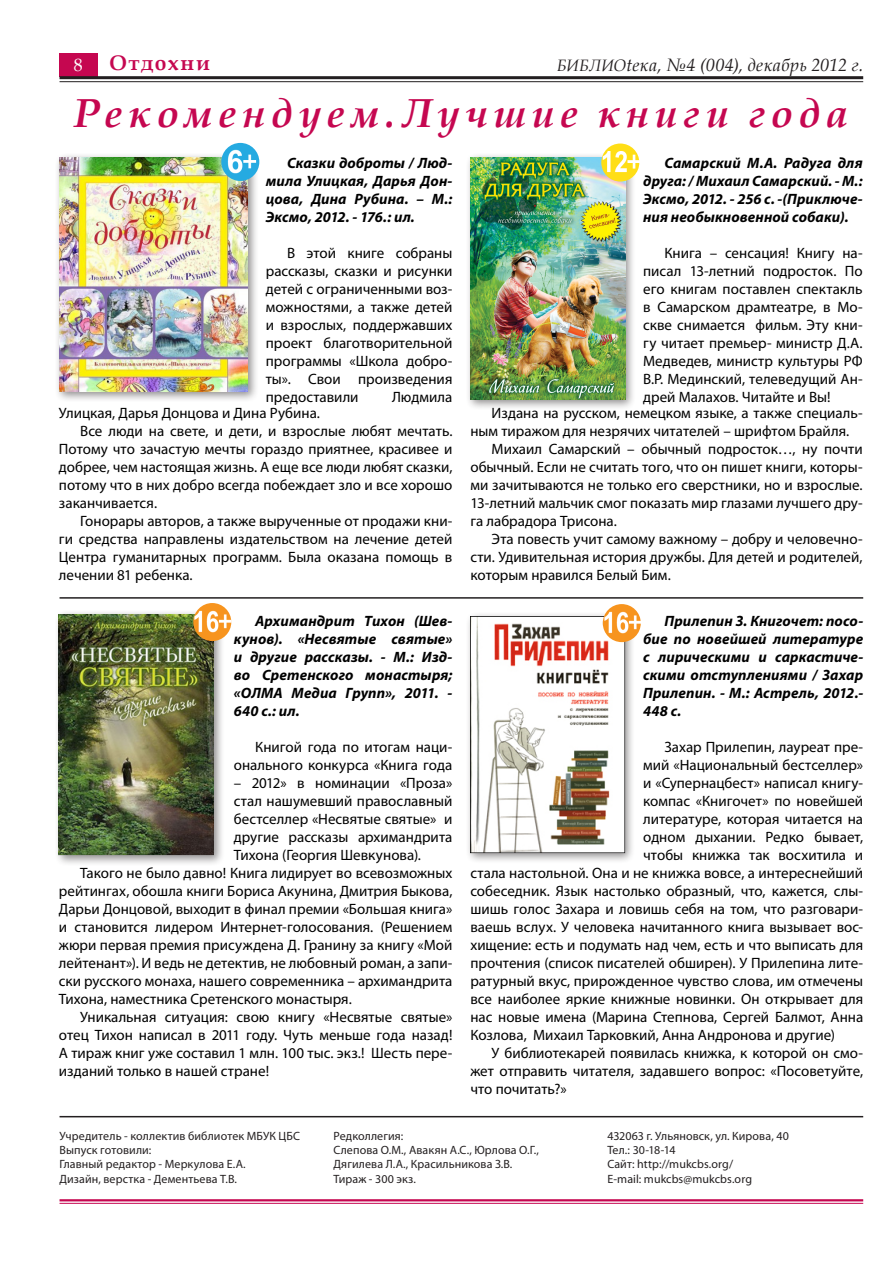
<style>
.page{position:relative;width:893px;height:1263px;background:#fff}
.page>*{position:absolute;margin:0;border:0;box-sizing:border-box;transform-origin:0 0}
.Заголовок{font:italic 700 40.5px "Book Antiqua";letter-spacing:.135em;color:#c50750}
.Заголовок-2{font:700 21px "Book Antiqua";letter-spacing:.08em;color:#c50750}
.t1{font:italic 18px "Book Antiqua";letter-spacing:.02em;color:#231f20}
.t2{font:18px "Book Antiqua";color:#fff}
.Заголовок-3{font:15px/18px "Myriad Pro";color:#000;text-align:justify}
.Заголовок-4{font:italic 700 15px/18px "Myriad Pro";letter-spacing:.005em;color:#000;text-align:justify}
.t3{font:12px "Myriad Pro";letter-spacing:.01em;color:#231f20}
.s1{font-size:16.5px}
</style>
<div class="page">
<div style="left:60px;top:53px;width:38px;height:23px;background:#c50750"></div>
<hr style="left:60px;top:76px;width:803px;height:3px;background:#231f20">
<hr style="left:60px;top:81px;width:803px;height:1px;background:#231f20">
<hr style="left:60px;top:1199px;width:803px;height:2px;background:#c50750">
<hr style="left:60px;top:1203px;width:803px;height:1px;background:#c50750">
<hr style="left:60px;top:1116px;width:803px;height:1px;background:#231f20">
<hr style="left:60px;top:597px;width:803px;height:2px;background:#231f20">
<div style="left:54px;top:152px;width:205px;height:250px;background:#231f20;opacity:.5"></div>
<img style="left:60px;top:157px;width:188px;height:234px">
<div style="left:465px;top:152px;width:171px;height:259px;background:#231f20;opacity:.5"></div>
<img style="left:470px;top:157px;width:155px;height:243px">
<div style="left:54px;top:609px;width:171px;height:257px;background:#231f20;opacity:.5"></div>
<img style="left:59px;top:614px;width:155px;height:241px">
<div style="left:465px;top:611px;width:170px;height:252px;background:#231f20;opacity:.5"></div>
<img style="left:470px;top:616px;width:155px;height:237px">
<img style="left:221px;top:143px;width:38px;height:38px;border-radius:19px">
<img style="left:601px;top:144px;width:38px;height:38px;border-radius:19px">
<img style="left:193px;top:603px;width:38px;height:38px;border-radius:19px">
<img style="left:603px;top:604px;width:38px;height:38px;border-radius:19px">
<p class="t2" style="left:74px;top:52px;width:10px">8</p>
<p class="Заголовок-2" style="left:109px;top:49px;width:102px">Отдохни</p>
<p class="t1" style="left:557px;top:52px;width:308px"><span class="s1">БИБЛИО</span>tека, №4 (004), декабрь 2012 г.</p>
<p class="Заголовок" style="left:74px;top:86px;width:776px">Рекомендуем.Лучшие книги года</p>
<p class="Заголовок-4" style="left:266px;top:154px;width:188px;text-indent:21px">Сказки доброты / Люд&shy;мила Улицкая, Дарья Дон&shy;цова, Дина Рубина. – М.:<br>Эксмо, 2012. - 176.: ил.</p>
<p class="Заголовок-3" style="left:266px;top:244px;width:188px;text-indent:21px">В этой книге собраны рассказы, сказки и рисунки детей с ограниченными воз&shy;можностями, а также детей и взрослых, поддержавших проект благотворительной программы «Школа добро&shy;ты». Свои произведения предоставили</p>
<p class="Заголовок-4" style="left:643px;top:154px;width:221px;text-indent:21px">Самарский М.А. Радуга для друга: / Михаил Самарский. - М.:<br>Эксмо, 2012. - 256 с. -(Приключе&shy;ния необыкновенной собаки).</p>
<p class="Заголовок-3" style="left:643px;top:244px;width:221px;text-indent:21px">Книга – сенсация! Книгу на&shy;писал 13-летний подросток. По его книгам поставлен спектакль в Самарском драмтеатре, в Мо&shy;скве снимается фильм. Эту кни&shy;гу читает премьер- министр Д.А.<br>Медведев, министр культуры РФ В.Р. Мединский, телеведущий Ан&shy;дрей Малахов. Читайте и Вы!</p>
<p class="Заголовок-3" style="left:392px;top:388px;width:62px">Людмила</p>
<p class="Заголовок-3" style="left:59px;top:404px;width:263px">Улицкая, Дарья Донцова и Дина Рубина.</p>
<p class="Заголовок-3" style="left:59px;top:422px;width:395px;text-indent:21px">Все люди на свете, и дети, и взрослые любят мечтать.<br>Потому что зачастую мечты гораздо приятнее, красивее и добрее, чем настоящая жизнь. А еще все люди любят сказки, потому что в них добро всегда побеждает зло и все хорошо заканчивается.</p>
<p class="Заголовок-3" style="left:59px;top:512px;width:395px;text-indent:21px">Гонорары авторов, а также вырученные от продажи кни&shy;ги средства направлены издательством на лечение детей Центра гуманитарных программ. Была оказана помощь в лечении 81 ребенка.</p>
<p class="Заголовок-4" style="left:234px;top:611px;width:220px;text-indent:21px">Архимандрит Тихон (Шев&shy;кунов). «Несвятые святые» и другие рассказы. - М.: Изд&shy;во Сретенского монастыря; «ОЛМА Медиа Групп», 2011. - 640 с.: ил.</p>
<p class="Заголовок-3" style="left:234px;top:737px;width:220px;text-align:right">Книгой года по итогам наци&shy;онального конкурса «Книга года</p>
<p class="Заголовок-3" style="left:234px;top:773px;width:220px">– 2012» в номинации «Проза» стал нашумевший православный бестселлер «Несвятые святые» и другие рассказы архимандрита Тихона (Георгия Шевкунова).</p>
<p class="Заголовок-3" style="left:59px;top:864px;width:395px;text-indent:21px">Такого не было давно! Книга лидирует во всевозможных рейтингах, обошла книги Бориса Акунина, Дмитрия Быкова, Дарьи Донцовой, выходит в финал премии «Большая книга» и становится лидером Интернет-голосования. (Решением жюри первая премия присуждена Д. Гранину за книгу «Мой лейтенант»). И ведь не детектив, не любовный роман, а запи&shy;ски русского монаха, нашего современника – архимандрита Тихона, наместника Сретенского монастыря.</p>
<p class="Заголовок-3" style="left:59px;top:1008px;width:395px;text-indent:21px">Уникальная ситуация: свою книгу «Несвятые святые» отец Тихон написал в 2011 году. Чуть меньше года назад!<br>А тираж книг уже составил 1 млн. 100 тыс. экз.! Шесть пере&shy;изданий только в нашей стране!</p>
<p class="Заголовок-3" style="left:470px;top:404px;width:394px;text-indent:21px">Издана на русском, немецком языке, а также специаль&shy;ным тиражом для незрячих читателей – шрифтом Брайля.</p>
<p class="Заголовок-3" style="left:470px;top:440px;width:394px;text-indent:21px">Михаил Самарский – обычный подросток…, ну почти обычный. Если не считать того, что он пишет книги, которы&shy;ми зачитываются не только его сверстники, но и взрослые.<br>13-летний мальчик смог показать мир глазами лучшего дру&shy;га лабрадора Трисона.</p>
<p class="Заголовок-3" style="left:470px;top:530px;width:394px;text-indent:21px">Эта повесть учит самому важному – добру и человечно&shy;сти. Удивительная история дружбы. Для детей и родителей, которым нравился Белый Бим.</p>
<p class="Заголовок-4" style="left:643px;top:611px;width:222px;text-indent:21px">Прилепин З. Книгочет: посо&shy;бие по новейшей литературе с лирическими и саркастиче&shy;скими отступлениями / Захар Прилепин. - М.: Астрель, 2012.- 448 с.</p>
<p class="Заголовок-3" style="left:664px;top:737px;width:200px">Захар Прилепин, лауреат пре-</p>
<p class="Заголовок-3" style="left:643px;top:755px;width:222px">мий «Национальный бестселлер»</p>
<p class="Заголовок-3" style="left:643px;top:773px;width:222px">и «Супернацбест» написал книгу-</p>
<p class="Заголовок-3" style="left:643px;top:791px;width:222px">компас «Книгочет» по новейшей</p>
<p class="Заголовок-3" style="left:643px;top:809px;width:222px">литературе, которая читается на</p>
<p class="Заголовок-3" style="left:643px;top:827px;width:222px">одном дыхании. Редко бывает,</p>
<p class="Заголовок-3" style="left:643px;top:845px;width:222px">чтобы книжка так восхитила и</p>
<p class="Заголовок-3" style="left:470px;top:864px;width:394px">стала настольной. Она и не книжка вовсе, а интереснейший</p>
<p class="Заголовок-3" style="left:470px;top:882px;width:394px">собеседник. Язык настолько образный, что, кажется, слы-</p>
<p class="Заголовок-3" style="left:470px;top:900px;width:394px">шишь голос Захара и ловишь себя на том, что разговари-</p>
<p class="Заголовок-3" style="left:470px;top:918px;width:394px">ваешь вслух. У человека начитанного книга вызывает вос-</p>
<p class="Заголовок-3" style="left:470px;top:936px;width:394px">хищение: есть и подумать над чем, есть и что выписать для</p>
<p class="Заголовок-3" style="left:470px;top:954px;width:394px">прочтения (список писателей обширен). У Прилепина лите-</p>
<p class="Заголовок-3" style="left:470px;top:972px;width:394px">ратурный вкус, прирожденное чувство слова, им отмечены</p>
<p class="Заголовок-3" style="left:470px;top:990px;width:394px">все наиболее яркие книжные новинки. Он открывает для</p>
<p class="Заголовок-3" style="left:470px;top:1008px;width:394px">нас новые имена (Марина Степнова, Сергей Балмот, Анна</p>
<p class="Заголовок-3" style="left:470px;top:1026px;width:366px">Козлова, Михаил Тарковкий, Анна Андронова и другие)</p>
<p class="Заголовок-3" style="left:470px;top:1044px;width:394px;text-indent:21px">У библиотекарей появилась книжка, к которой он смо&shy;жет отправить читателя, задавшего вопрос: «Посоветуйте, что почитать?»</p>
<p class="t3" style="left:60px;top:1128px;width:242px">Учредитель - коллектив библиотек МБУК ЦБС</p>
<p class="t3" style="left:60px;top:1143px;width:93px">Выпуск готовили:</p>
<p class="t3" style="left:60px;top:1157px;width:188px">Главный редактор - Меркулова Е.А.</p>
<p class="t3" style="left:60px;top:1171px;width:179px">Дизайн, верстка - Дементьева Т.В.</p>
<p class="t3" style="left:333px;top:1128px;width:71px">Редколлегия:</p>
<p class="t3" style="left:333px;top:1143px;width:207px">Слепова О.М., Авакян А.С., Юрлова О.Г.,</p>
<p class="t3" style="left:333px;top:1157px;width:180px">Дягилева Л.А., Красильникова З.В.</p>
<p class="t3" style="left:333px;top:1171px;width:84px">Тираж - 300 экз.</p>
<p class="t3" style="left:607px;top:1128px;width:183px">432063 г. Ульяновск, ул. Кирова, 40</p>
<p class="t3" style="left:607px;top:1143px;width:70px">Тел.: 30-18-14</p>
<p class="t3" style="left:607px;top:1157px;width:127px">Сайт: http://mukcbs.org/</p>
<p class="t3" style="left:607px;top:1171px;width:146px">E-mail: mukcbs@mukcbs.org</p>
</div>
